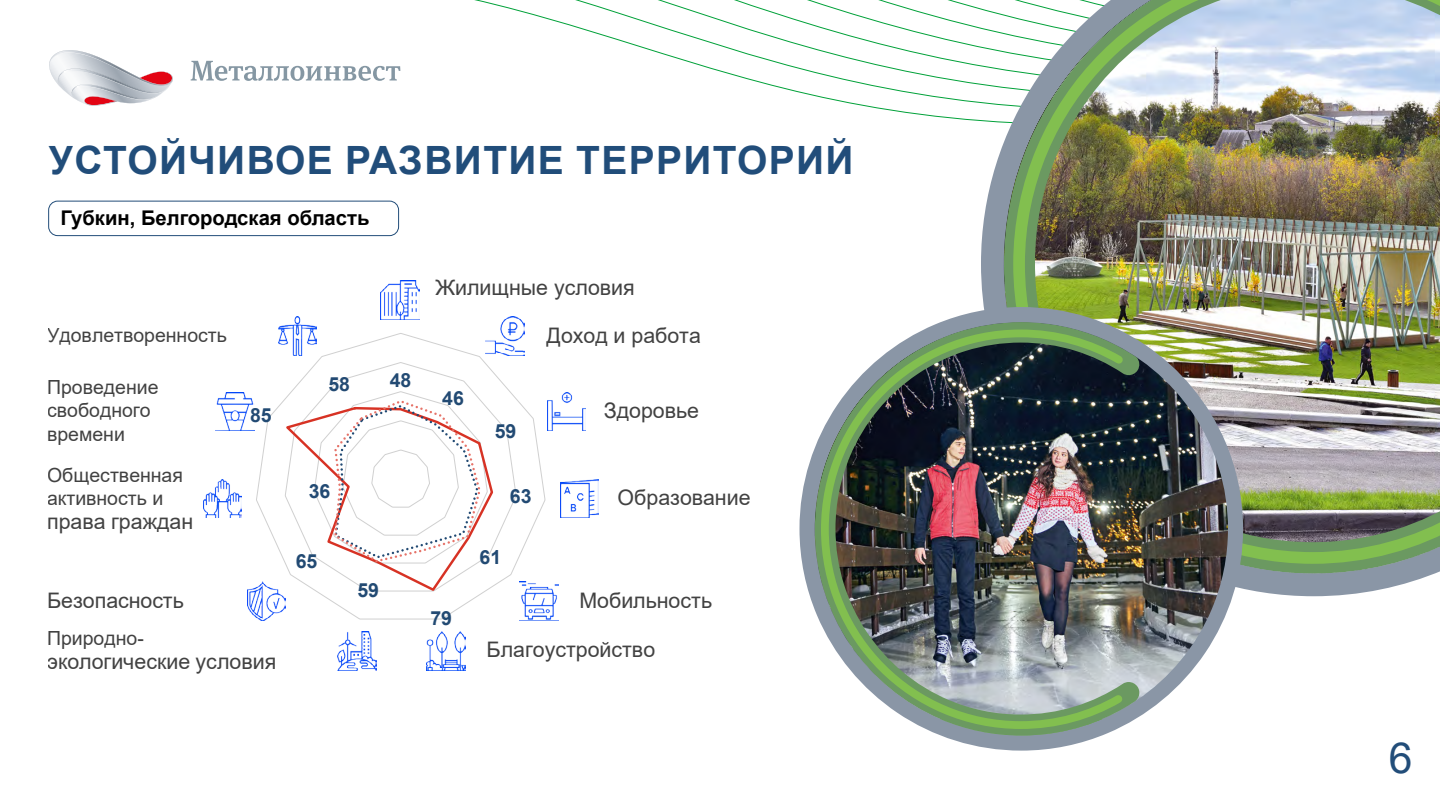
<style>
.page{position:relative;width:1440px;height:810px;background:#fff}
.page>*{position:absolute;margin:0;border:0;box-sizing:border-box;transform-origin:0 0}
.t1{font:42.75px "Arial";color:#224d79}
.t2{font:700 39px "Arial";letter-spacing:.035em;color:#214d7a}
.t3{font:21.38px "Arial";color:#424242}
.t4{font:700 20.25px "Arial";color:#000}
.t5{font:19.5px/23.3px "Arial";color:#424242}
.t6{font:700 19.5px "Arial";color:#224a73}
</style>
<div class="page">
<svg style="left:49px;top:0;width:932px;height:121px"></svg>
<svg style="left:256px;top:332px;width:290px;height:288px"></svg>
<svg style="left:283px;top:399px;width:212px;height:194px"></svg>
<img style="left:381px;top:281px;width:38px;height:38px">
<img style="left:486px;top:317px;width:38px;height:38px">
<img style="left:547px;top:392px;width:39px;height:39px">
<img style="left:560px;top:479px;width:39px;height:39px">
<img style="left:520px;top:582px;width:38px;height:38px">
<img style="left:427px;top:631px;width:38px;height:39px">
<img style="left:338px;top:631px;width:38px;height:39px">
<img style="left:247px;top:582px;width:39px;height:38px">
<img style="left:203px;top:479px;width:39px;height:39px">
<img style="left:216px;top:392px;width:39px;height:39px">
<img style="left:278px;top:317px;width:39px;height:38px">
<svg style="left:981px;top:8px;width:452px;height:588px;fill:#8a96a6"></svg>
<img style="left:1007px;top:0;width:433px;height:570px">
<img style="left:799px;top:307px;width:444px;height:444px">
<img style="left:814px;top:321px;width:323px;height:415px">
<img style="left:817px;top:326px;width:313px;height:407px">
<div style="left:48px;top:201px;width:351px;height:35px;border:1px solid #224d79;border-radius:9px"></div>
<h2 class="t2" style="left:49px;top:133px;width:806px">УСТОЙЧИВОЕ РАЗВИТИЕ ТЕРРИТОРИЙ</h2>
<p class="t4" style="left:61px;top:204px;width:311px">Губкин, Белгородская область</p>
<p class="t5" style="left:47px;top:324px;width:181px">Удовлетворенность</p>
<p class="t5" style="left:47px;top:375px;width:113px">Проведение свободного времени</p>
<p class="t5" style="left:47px;top:464px;width:137px">Общественная активность и</p>
<p class="t3" style="left:47px;top:507px;width:148px">права граждан</p>
<p class="t3" style="left:47px;top:586px;width:138px">Безопасность</p>
<p class="t6" style="left:250px;top:402px;width:23px">85</p>
<p class="t5" style="left:47px;top:627px;width:98px">Природно-</p>
<p class="t3" style="left:47px;top:646px;width:231px">экологические условия</p>
<p class="t6" style="left:328px;top:370px;width:23px">58</p>
<p class="t6" style="left:390px;top:366px;width:23px">48</p>
<p class="t6" style="left:309px;top:477px;width:23px">36</p>
<p class="t6" style="left:296px;top:547px;width:23px">65</p>
<p class="t6" style="left:357px;top:576px;width:23px">59</p>
<p class="t3" style="left:435px;top:273px;width:201px">Жилищные условия</p>
<p class="t3" style="left:547px;top:321px;width:156px">Доход и работа</p>
<p class="t6" style="left:442px;top:384px;width:23px">46</p>
<p class="t6" style="left:495px;top:418px;width:23px">59</p>
<p class="t3" style="left:604px;top:396px;width:97px">Здоровье</p>
<p class="t6" style="left:430px;top:604px;width:23px">79</p>
<p class="t6" style="left:510px;top:483px;width:23px">63</p>
<p class="t6" style="left:480px;top:543px;width:23px">61</p>
<p class="t3" style="left:618px;top:483px;width:135px">Образование</p>
<p class="t3" style="left:579px;top:586px;width:134px">Мобильность</p>
<p class="t3" style="left:487px;top:635px;width:170px">Благоустройство</p>
<h1 class="t1" style="left:1389px;top:728px;width:25px">6</h1>
</div>
